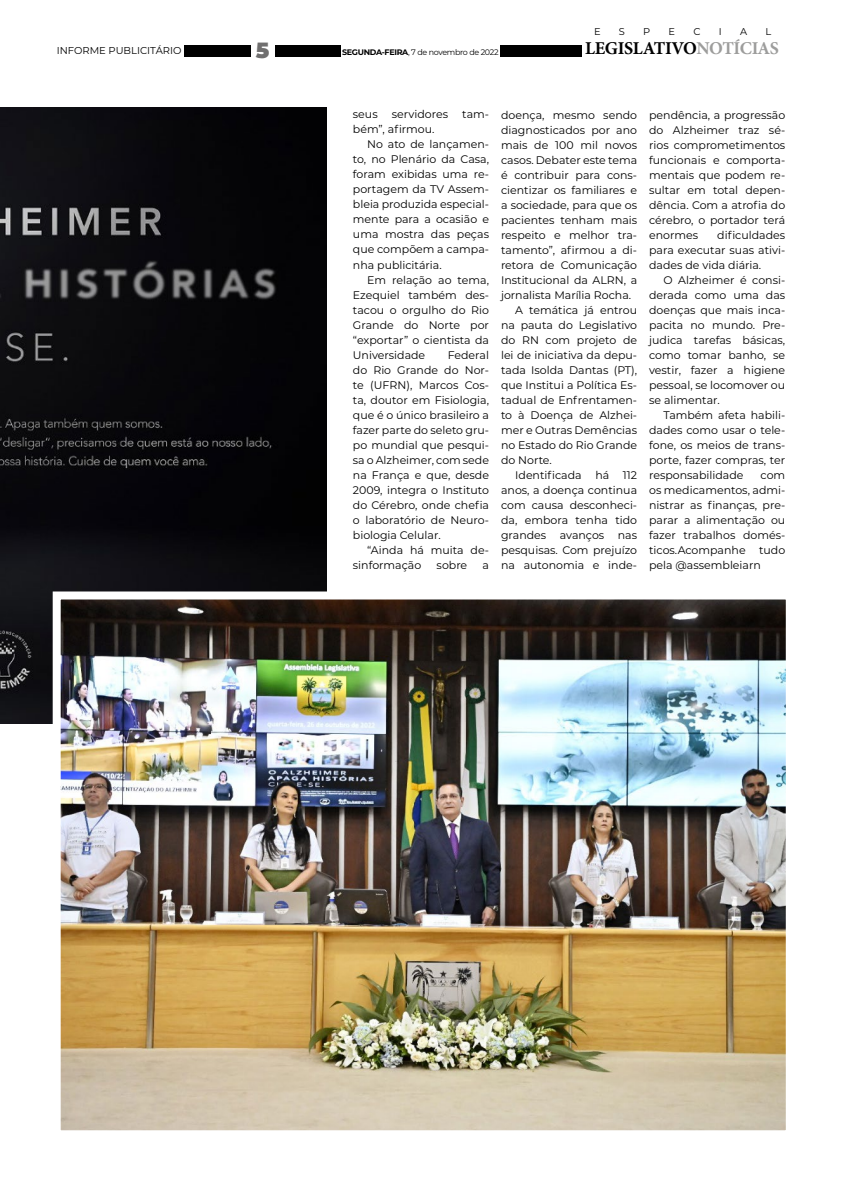
<style>
.page{position:relative;width:842px;height:1191px;background:#fff}
.page>*{position:absolute;margin:0;border:0;box-sizing:border-box;transform-origin:0 0}
.t1{font:900 22px "Montserrat";color:#706f6f}
.t2{font:700 18.1px "Minion Pro";letter-spacing:-.025em;color:#000}
.t3{font:11px/15px "Montserrat";color:#000;text-align:justify}
.t4{font:10px "Montserrat";color:#000}
.t5{font:9.8px "Montserrat";color:#000}
.t6{font:8px "Montserrat";letter-spacing:-.04em;color:#000}
.s1{font-weight:700}
.s2{color:#9d9d9c}
</style>
<div class="page">
<div style="left:500px;top:45px;width:81px;height:12px;background:#000"></div>
<div style="left:184px;top:45px;width:157px;height:12px;background:#000"></div>
<div style="left:251px;top:37px;width:23px;height:22px;background:#fff"></div>
<img style="left:0;top:108px;width:326px;height:615px">
<img style="left:62px;top:600px;width:723px;height:529px">
<div style="left:53px;top:591px;width:741px;height:547px;border:8px solid #fff"></div>
<p class="t5" style="left:594px;top:25px;width:8px">E</p>
<p class="t5" style="left:619px;top:25px;width:8px">S</p>
<p class="t5" style="left:643px;top:25px;width:9px">P</p>
<p class="t5" style="left:669px;top:25px;width:8px">E</p>
<p class="t5" style="left:693px;top:25px;width:9px">C</p>
<p class="t5" style="left:719px;top:25px;width:4px">I</p>
<p class="t5" style="left:740px;top:25px;width:9px">A</p>
<p class="t5" style="left:765px;top:25px;width:7px">L</p>
<p class="t4" style="left:57px;top:44px;width:126px">INFORME PUBLICITÁRIO</p>
<p class="t6" style="left:342px;top:47px;width:158px"><span class="s1">SEGUNDA-FEIRA</span>, 7 de novembro de 2022</p>
<h2 class="t2" style="left:585px;top:36px;width:195px">LEGISLATIVO<span class="s2">NOTÍCIAS</span></h2>
<h1 class="t1" style="left:256px;top:34px;width:15px">5</h1>
<p class="t3" style="left:353px;top:107px;width:26px">seus</p>
<p class="t3" style="left:392px;top:107px;width:58px">servidores</p>
<p class="t3" style="left:462px;top:107px;width:28px">tam-</p>
<p class="t3" style="left:353px;top:122px;width:83px">bém”, afirmou.</p>
<p class="t3" style="left:367px;top:137px;width:123px">No ato de lançamen-</p>
<p class="t3" style="left:353px;top:152px;width:138px">to, no Plenário da Casa,</p>
<p class="t3" style="left:353px;top:167px;width:138px">foram exibidas uma re-</p>
<p class="t3" style="left:353px;top:182px;width:138px">portagem da TV Assem-</p>
<p class="t3" style="left:353px;top:197px;width:138px">bleia produzida especial-</p>
<p class="t3" style="left:353px;top:212px;width:138px">mente para a ocasião e</p>
<p class="t3" style="left:353px;top:227px;width:138px">uma mostra das peças</p>
<p class="t3" style="left:353px;top:242px;width:138px">que compõem a campa-</p>
<p class="t3" style="left:353px;top:257px;width:90px">nha publicitária.</p>
<p class="t3" style="left:367px;top:272px;width:123px">Em relação ao tema,</p>
<p class="t3" style="left:353px;top:287px;width:138px">Ezequiel também des-</p>
<p class="t3" style="left:353px;top:302px;width:138px">tacou o orgulho do Rio</p>
<p class="t3" style="left:353px;top:317px;width:138px">Grande do Norte por</p>
<p class="t3" style="left:353px;top:332px;width:138px">“exportar” o cientista da</p>
<p class="t3" style="left:353px;top:347px;width:74px">Universidade</p>
<p class="t3" style="left:353px;top:347px;width:138px;text-indent:95px">Federal do Rio Grande do Nor&shy;te (UFRN), Marcos Cos&shy;ta, doutor em Fisiologia, que é o único brasileiro a fazer parte do seleto gru&shy;po mundial que pesqui&shy;sa o Alzheimer, com sede na França e que, desde 2009, integra o Instituto do Cérebro, onde chefia o laboratório de Neuro&shy;biologia Celular.</p>
<p class="t3" style="left:353px;top:542px;width:138px;text-indent:14px">“Ainda há muita de&shy;sinformação</p>
<p class="t3" style="left:437px;top:557px;width:32px">sobre</p>
<p class="t3" style="left:482px;top:557px;width:8px">a</p>
<p class="t3" style="left:501px;top:107px;width:138px">doença, mesmo sendo</p>
<p class="t3" style="left:501px;top:122px;width:138px">diagnosticados por ano</p>
<p class="t3" style="left:501px;top:137px;width:138px">mais de 100 mil novos</p>
<p class="t3" style="left:501px;top:152px;width:138px">casos. Debater este tema</p>
<p class="t3" style="left:501px;top:167px;width:138px">é contribuir para cons-</p>
<p class="t3" style="left:501px;top:182px;width:138px">cientizar os familiares e</p>
<p class="t3" style="left:501px;top:197px;width:138px">a sociedade, para que os</p>
<p class="t3" style="left:501px;top:212px;width:138px">pacientes tenham mais</p>
<p class="t3" style="left:501px;top:227px;width:138px">respeito e melhor tra-</p>
<p class="t3" style="left:501px;top:242px;width:138px">tamento”, afirmou a di-</p>
<p class="t3" style="left:501px;top:257px;width:138px">retora de Comunicação</p>
<p class="t3" style="left:501px;top:272px;width:138px">Institucional da ALRN, a</p>
<p class="t3" style="left:501px;top:287px;width:132px">jornalista Marília Rocha.</p>
<p class="t3" style="left:515px;top:302px;width:123px">A temática já entrou</p>
<p class="t3" style="left:501px;top:317px;width:138px">na pauta do Legislativo</p>
<p class="t3" style="left:501px;top:332px;width:138px">do RN com projeto de</p>
<p class="t3" style="left:501px;top:347px;width:138px">lei de iniciativa da depu-</p>
<p class="t3" style="left:501px;top:362px;width:138px">tada Isolda Dantas (PT),</p>
<p class="t3" style="left:501px;top:377px;width:138px">que Institui a Política Es-</p>
<p class="t3" style="left:501px;top:392px;width:138px">tadual de Enfrentamen-</p>
<p class="t3" style="left:501px;top:407px;width:138px">to à Doença de Alzhei-</p>
<p class="t3" style="left:501px;top:422px;width:138px">mer e Outras Demências</p>
<p class="t3" style="left:501px;top:437px;width:138px">no Estado do Rio Grande</p>
<p class="t3" style="left:501px;top:452px;width:52px">do Norte.</p>
<p class="t3" style="left:515px;top:467px;width:123px">Identificada há 112</p>
<p class="t3" style="left:501px;top:482px;width:138px">anos, a doença continua</p>
<p class="t3" style="left:501px;top:497px;width:138px">com causa desconheci-</p>
<p class="t3" style="left:501px;top:512px;width:138px">da, embora tenha tido</p>
<p class="t3" style="left:501px;top:527px;width:138px">grandes avanços nas</p>
<p class="t3" style="left:501px;top:542px;width:138px">pesquisas. Com prejuízo</p>
<p class="t3" style="left:501px;top:557px;width:138px">na autonomia e inde-</p>
<p class="t3" style="left:649px;top:107px;width:138px">pendência, a progressão do Alzheimer traz sé&shy;rios comprometimentos funcionais e comporta&shy;mentais que podem re&shy;sultar em total depen&shy;dência. Com a atrofia do cérebro, o portador terá enormes</p>
<p class="t3" style="left:649px;top:227px;width:138px;text-indent:68px">dificuldades para executar suas ativi&shy;dades de vida diária.</p>
<p class="t3" style="left:649px;top:272px;width:138px;text-indent:14px">O Alzheimer é consi&shy;derada como uma das doenças que mais inca&shy;pacita no mundo. Pre&shy;judica tarefas básicas, como tomar banho, se vestir, fazer a higiene pessoal, se locomover ou se alimentar.</p>
<p class="t3" style="left:649px;top:407px;width:138px;text-indent:14px">Também afeta habili&shy;dades como usar o tele&shy;fone, os meios de trans&shy;porte, fazer compras, ter responsabilidade</p>
<p class="t3" style="left:649px;top:467px;width:138px;text-indent:111px">com os medicamentos, admi&shy;nistrar as finanças, pre&shy;parar a alimentação ou fazer trabalhos domés&shy;ticos.Acompanhe tudo pela @assembleiarn</p>
</div>
